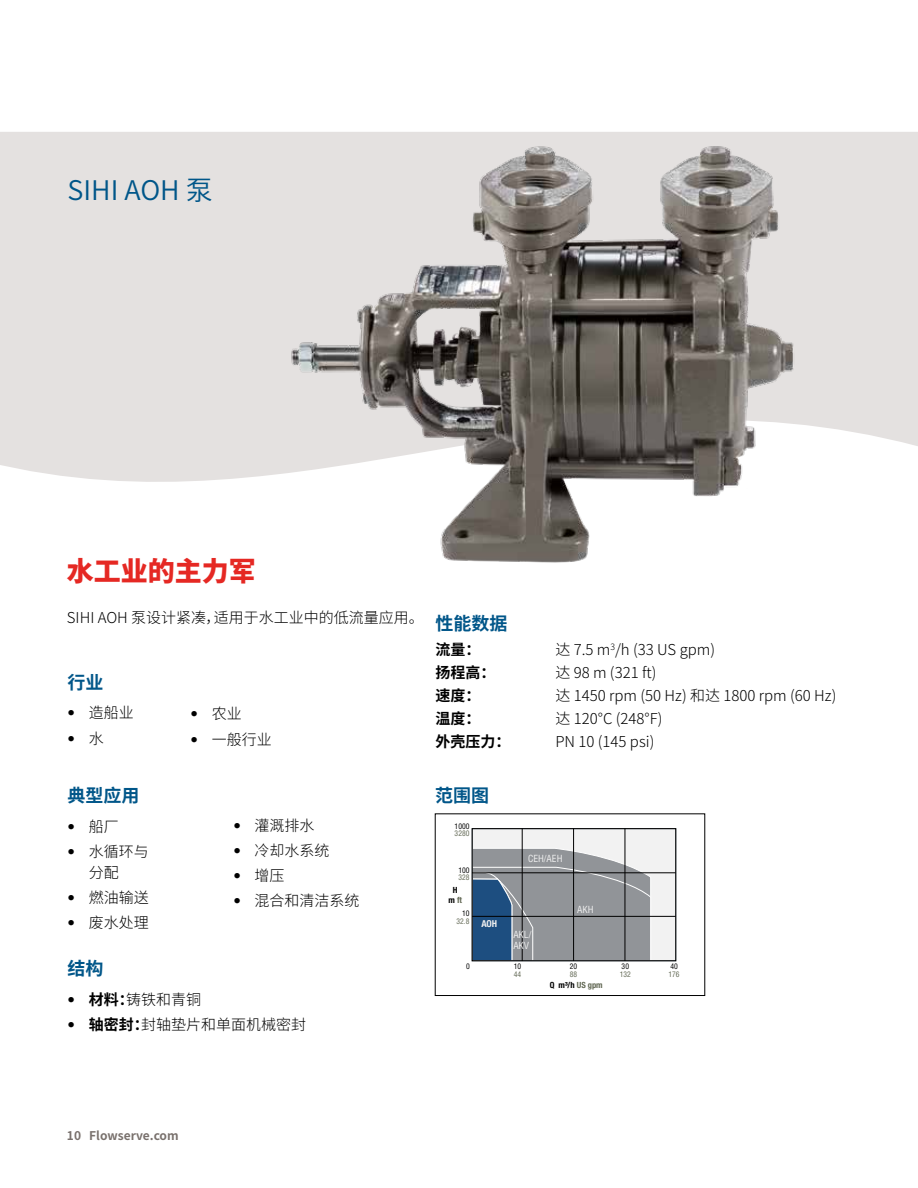
<style>
.page{position:relative;width:918px;height:1188px;background:#fff}
.page>*{position:absolute;margin:0;border:0;box-sizing:border-box;transform-origin:0 0}
.t1{font:27px "Source Han Sans SC";color:#005689}
.t2{font:800 27px "Source Han Sans SC";color:#e52823}
.t3{font:700 18px "Source Han Sans SC";color:#005689}
.t4{font:300 15px/21px "Source Han Sans SC";color:#000;text-align:center}
.t5{font:700 15px "Source Han Sans SC";color:#000}
.t6{font:15px "Helvetica Neue LT Pro";color:#000}
.t7{font:700 12px "Source Han Sans SC";color:#79716d}
.t8{font:condensed 9.6px/10.6px "Helvetica LT Std";color:#efefef}
.t9{font:700 condensed 9.6px "Helvetica Neue LT Std";color:#efefef}
.t10{font:700 condensed 8.55px/10.2px "Helvetica Neue LT Std";color:#000;text-align:center}
.t11{font:condensed 7.5px "Helvetica LT Std";color:#626854}
.t12{font:condensed 7.5px "Helvetica LT Std";color:#000}
.s1{font-family:"Helvetica Neue LT Pro";font-weight:400}
.s2{font-family:"Source Han Sans SC";font-weight:300}
.s3{font-weight:700}
.s4{color:#626854}
</style>
<div class="page">
<div style="left:0;top:132px;width:918px;height:350px;background:#e4e1e0"></div>
<div style="left:472px;top:829px;width:204px;height:132px;background:#efefef"></div>
<svg style="left:471px;top:848px;width:180px;height:114px;background:#86909a"></svg>
<hr style="left:625px;top:828px;width:1px;height:133px;background:#000">
<hr style="left:573px;top:828px;width:1px;height:133px;background:#000">
<hr style="left:522px;top:828px;width:1px;height:133px;background:#000">
<hr style="left:472px;top:916px;width:204px;height:1px;background:#000">
<hr style="left:472px;top:873px;width:204px;height:1px;background:#000">
<div style="left:472px;top:828px;width:204px;height:133px;border:1px solid #000"></div>
<div style="left:435px;top:814px;width:270px;height:182px;border:1px solid #000"></div>
<img style="left:233px;top:132px;width:638px;height:431px">
<h1 class="t1" style="left:68px;top:175px;width:147px">SIHI AOH 泵</h1>
<h1 class="t2" style="left:67px;top:556px;width:190px">水工业的主力军</h1>
<p class="t4" style="left:67px;top:607px;width:359px">SIHI AOH 泵设计紧凑，适用于水工业中的低流量应用。</p>
<p class="t3" style="left:68px;top:672px;width:37px">行业</p>
<p class="t4" style="left:68px;top:703px;width:68px"><span class="s1">•</span> 造船业</p>
<p class="t6" style="left:68px;top:729px;width:38px">• <span class="s2">水</span></p>
<p class="t3" style="left:68px;top:786px;width:73px">典型应用</p>
<p class="t4" style="left:68px;top:816px;width:53px"><span class="s1">•</span> 船厂</p>
<p class="t4" style="left:68px;top:841px;width:83px"><span class="s1">•</span> 水循环与分配</p>
<p class="t4" style="left:68px;top:888px;width:83px"><span class="s1">•</span> 燃油输送</p>
<p class="t4" style="left:68px;top:913px;width:83px"><span class="s1">•</span> 废水处理</p>
<p class="t4" style="left:190px;top:704px;width:53px"><span class="s1">•</span> 农业</p>
<p class="t4" style="left:190px;top:729px;width:83px"><span class="s1">•</span> 一般行业</p>
<p class="t4" style="left:233px;top:815px;width:83px"><span class="s1">•</span> 灌溉排水</p>
<p class="t4" style="left:233px;top:840px;width:98px"><span class="s1">•</span> 冷却水系统</p>
<p class="t4" style="left:233px;top:866px;width:53px"><span class="s1">•</span> 增压</p>
<p class="t4" style="left:233px;top:891px;width:128px"><span class="s1">•</span> 混合和清洁系统</p>
<p class="t3" style="left:68px;top:958px;width:37px">结构</p>
<p class="t4" style="left:68px;top:989px;width:135px"><span class="s1">•</span> <span class="s3">材料：</span>铸铁和青铜</p>
<p class="t4" style="left:68px;top:1014px;width:240px"><span class="s1">•</span> <span class="s3">轴密封：</span>封轴垫片和单面机械密封</p>
<p class="t3" style="left:435px;top:613px;width:73px">性能数据</p>
<p class="t5" style="left:435px;top:641px;width:46px">流量：</p>
<p class="t4" style="left:555px;top:639px;width:161px">达 7.5 m<sup>3</sup>/h (33 US gpm)</p>
<p class="t5" style="left:435px;top:664px;width:61px">扬程高：</p>
<p class="t4" style="left:555px;top:662px;width:103px">达 98 m (321 ft)</p>
<p class="t5" style="left:435px;top:687px;width:46px">速度：</p>
<p class="t4" style="left:555px;top:686px;width:283px">达 1450 rpm (50 Hz) 和达 1800 rpm (60 Hz)</p>
<p class="t5" style="left:435px;top:710px;width:46px">温度：</p>
<p class="t4" style="left:555px;top:709px;width:109px">达 120°C (248°F)</p>
<p class="t5" style="left:435px;top:734px;width:76px">外壳压力：</p>
<p class="t4" style="left:555px;top:732px;width:101px">PN 10 (145 psi)</p>
<p class="t3" style="left:435px;top:786px;width:55px">范围图</p>
<p class="t12" style="left:455px;top:821px;width:16px">1000</p>
<p class="t11" style="left:455px;top:829px;width:16px">3280</p>
<p class="t12" style="left:458px;top:865px;width:13px">100</p>
<p class="t11" style="left:458px;top:873px;width:13px">328</p>
<p class="t10" style="left:449px;top:885px;width:15px">H<br>m <span class="s4">ft</span></p>
<p class="t12" style="left:462px;top:909px;width:9px">10</p>
<p class="t11" style="left:456px;top:916px;width:15px">32.8</p>
<p class="t9" style="left:481px;top:918px;width:17px">AOH</p>
<p class="t8" style="left:528px;top:853px;width:36px">CEH/AEH</p>
<p class="t8" style="left:513px;top:930px;width:20px">AKL/<br>AKV</p>
<p class="t12" style="left:466px;top:962px;width:5px">0</p>
<p class="t12" style="left:514px;top:962px;width:9px">10</p>
<p class="t11" style="left:514px;top:969px;width:9px">44</p>
<p class="t8" style="left:577px;top:904px;width:18px">AKH</p>
<p class="t12" style="left:570px;top:962px;width:9px">20</p>
<p class="t11" style="left:570px;top:969px;width:9px">88</p>
<p class="t10" style="left:550px;top:979px;width:55px">Q m³/h <span class="s4">US gpm</span></p>
<p class="t12" style="left:622px;top:962px;width:9px">30</p>
<p class="t11" style="left:620px;top:969px;width:13px">132</p>
<p class="t12" style="left:670px;top:962px;width:9px">40</p>
<p class="t11" style="left:668px;top:969px;width:13px">176</p>
<p class="t7" style="left:67px;top:1128px;width:113px">10 Flowserve.com</p>
</div>
